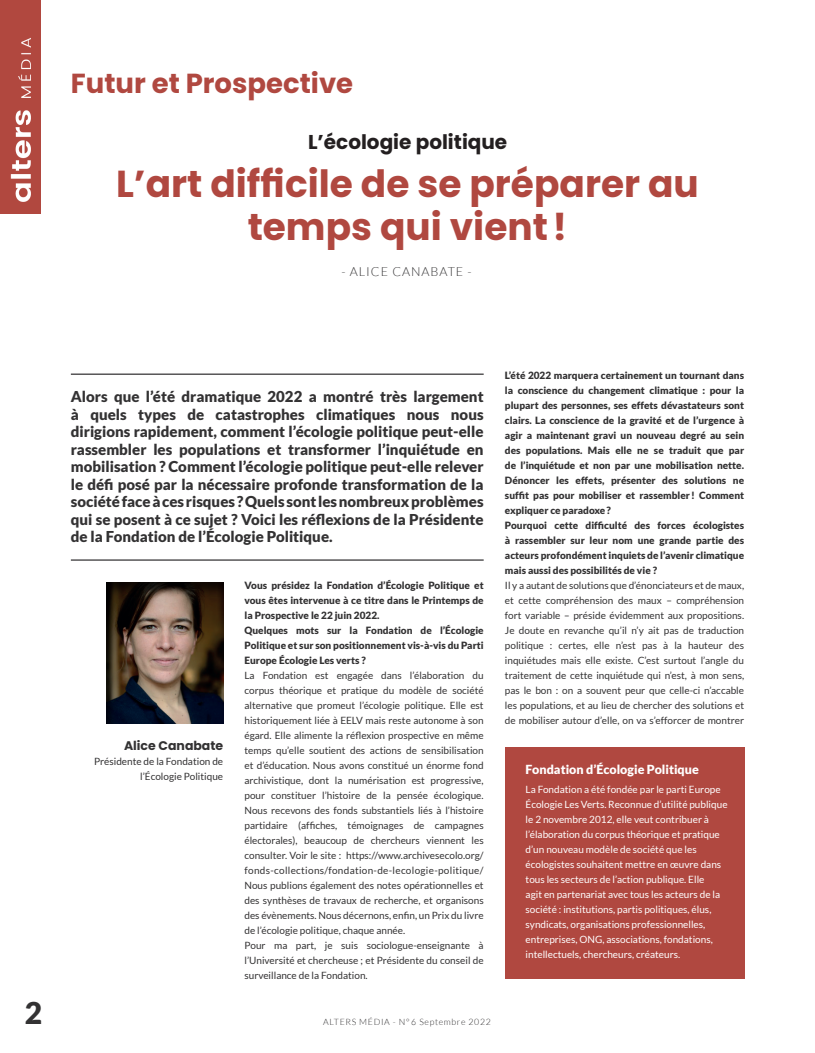
<style>
.page{position:relative;width:815px;height:1053px;background:#fff}
.page>*{position:absolute;margin:0;border:0;box-sizing:border-box;transform-origin:0 0}
.Titre{font:700 37.5px/42.5px "Poppins";color:#b04840;text-align:center}
.t1{font:900 30px "Lato";color:#333233}
.t2{font:700 27.5px "Poppins";color:#b04840}
.t3{font:700 20px "Poppins";color:#231f20}
.t4{font:900 15px/17.5px "Lato";color:#333233;text-align:justify}
.t5{font:900 12.5px "Lato";color:#fff}
.t6{font:300 12.5px "Lato";letter-spacing:.075em;color:#333233}
.t7{font:700 12.5px "Poppins";color:#333233}
.Body_Text{font:10px/15px "Lato";color:#333233;text-align:justify}
.Body_Text-2{font:900 10px/15px "Lato";color:#333233;text-align:justify}
.t8{font:10px/15px "Lato";color:#fff}
.t9{font:300 8.75px "Lato";letter-spacing:.075em;color:#333233}
</style>
<div class="page">
<hr style="left:71px;top:373px;width:413px;height:2px;background:#333233">
<hr style="left:71px;top:559px;width:413px;height:1px;background:#333233">
<div style="left:106px;top:580px;width:119px;height:145px;background:#231f20;opacity:.75"></div>
<img style="left:0;top:0;width:41px;height:214px">
<div style="left:505px;top:747px;width:239px;height:232px;background:#b04840"></div>
<p class="t2" style="left:71px;top:67px;width:284px">Futur et Prospective</p>
<p class="t3" style="left:308px;top:130px;width:201px">L’écologie politique</p>
<p class="Titre" style="left:116px;top:163px;width:584px">L’art difficile de se préparer au temps qui vient !</p>
<p class="t6" style="left:342px;top:264px;width:132px">- ALICE CANABATE -</p>
<p class="t1" style="left:25px;top:995px;width:19px">2</p>
<p class="Body_Text-2" style="left:505px;top:367px;width:241px">L’été 2022 marquera certainement un tournant dans la conscience du changement climatique : pour la plupart des personnes, ses effets dévastateurs sont clairs. La conscience de la gravité et de l’urgence à agir a maintenant gravi un nouveau degré au sein des populations. Mais elle ne se traduit que par de l’inquiétude et non par une mobilisation nette.<br>Dénoncer les effets, présenter des solutions ne suffit pas pour mobiliser et rassembler ! Comment expliquer ce paradoxe?</p>
<p class="Body_Text-2" style="left:505px;top:517px;width:241px">Pourquoi cette difficulté des forces écologistes à rassembler sur leur nom une grande partie des acteurs profondément inquiets de l’avenir climatique mais aussi des possibilités de vie ?</p>
<p class="Body_Text" style="left:505px;top:578px;width:241px">Il y a autant de solutions que d’énonciateurs et de maux, et cette compréhension des maux – compréhension fort variable – préside évidemment aux propositions.<br>Je doute en revanche qu’il n’y ait pas de traduction politique : certes, elle n’est pas à la hauteur des inquiétudes mais elle existe. C’est surtout l’angle du traitement de cette inquiétude qui n’est, à mon sens, pas le bon : on a souvent peur que celle-ci n’accable les populations, et au lieu de chercher des solutions et de mobiliser autour d’elle, on va s’efforcer de montrer</p>
<p class="t4" style="left:71px;top:387px;width:414px">Alors que l’été dramatique 2022 a montré très largement à quels types de catastrophes climatiques nous nous dirigions rapidement, comment l’écologie politique peut-elle rassembler les populations et transformer l’inquiétude en mobilisation ? Comment l’écologie politique peut-elle relever le défi posé par la nécessaire profonde transformation de la société face à ces risques ? Quels sont les nombreux problèmes qui se posent à ce sujet ? Voici les réflexions de la Présidente de la Fondation de l’Écologie Politique.</p>
<p class="Body_Text-2" style="left:244px;top:577px;width:241px">Vous présidez la Fondation d’Écologie Politique et vous êtes intervenue à ce titre dans le Printemps de la Prospective le 22 juin 2022.</p>
<p class="Body_Text-2" style="left:244px;top:622px;width:241px">Quelques mots sur la Fondation de l’Écologie Politique et sur son positionnement vis-à-vis du Parti Europe Écologie Les verts ?</p>
<p class="Body_Text" style="left:244px;top:668px;width:241px">La Fondation est engagée dans l’élaboration du corpus théorique et pratique du modèle de société alternative que promeut l’écologie politique. Elle est historiquement liée à EELV mais reste autonome à son égard. Elle alimente la réflexion prospective en même temps qu’elle soutient des actions de sensibilisation et d’éducation. Nous avons constitué un énorme fond archivistique, dont la numérisation est progressive, pour constituer l’histoire de la pensée écologique.<br>Nous recevons des fonds substantiels liés à l’histoire partidaire (affiches, témoignages de campagnes électorales), beaucoup de chercheurs viennent les consulter. Voir le site : https://www.archivesecolo.org/ fonds-collections/fondation-de-lecologie-politique/ Nous publions également des notes opérationnelles et des synthèses de travaux de recherche, et organisons des évènements. Nous décernons, enfin, un Prix du livre de l’écologie politique, chaque année.</p>
<p class="Body_Text" style="left:244px;top:938px;width:241px">Pour ma part, je suis sociologue-enseignante à l’Université et chercheuse ; et Présidente du conseil de surveillance de la Fondation.</p>
<p class="t7" style="left:124px;top:738px;width:101px">Alice Canabate</p>
<p class="Body_Text" style="left:94px;top:754px;width:131px;text-align:right">Présidente de la Fondation de l’Écologie Politique</p>
<p class="t5" style="left:526px;top:762px;width:175px">Fondation d’Écologie Politique</p>
<p class="t8" style="left:526px;top:781px;width:203px">La Fondation a été fondée par le parti Europe Écologie Les Verts. Reconnue d’utilité publique le 2 novembre 2012, elle veut contribuer à l’élaboration du corpus théorique et pratique d’un nouveau modèle de société que les écologistes souhaitent mettre en œuvre dans tous les secteurs de l’action publique. Elle<br>agit en partenariat avec tous les acteurs de la société : institutions, partis politiques, élus, syndicats, organisations professionnelles, entreprises, ONG, associations, fondations, intellectuels, chercheurs, créateurs.</p>
<p class="t9" style="left:323px;top:1017px;width:169px">ALTERS MÉDIA - N° 6 Septembre 2022</p>
</div>
